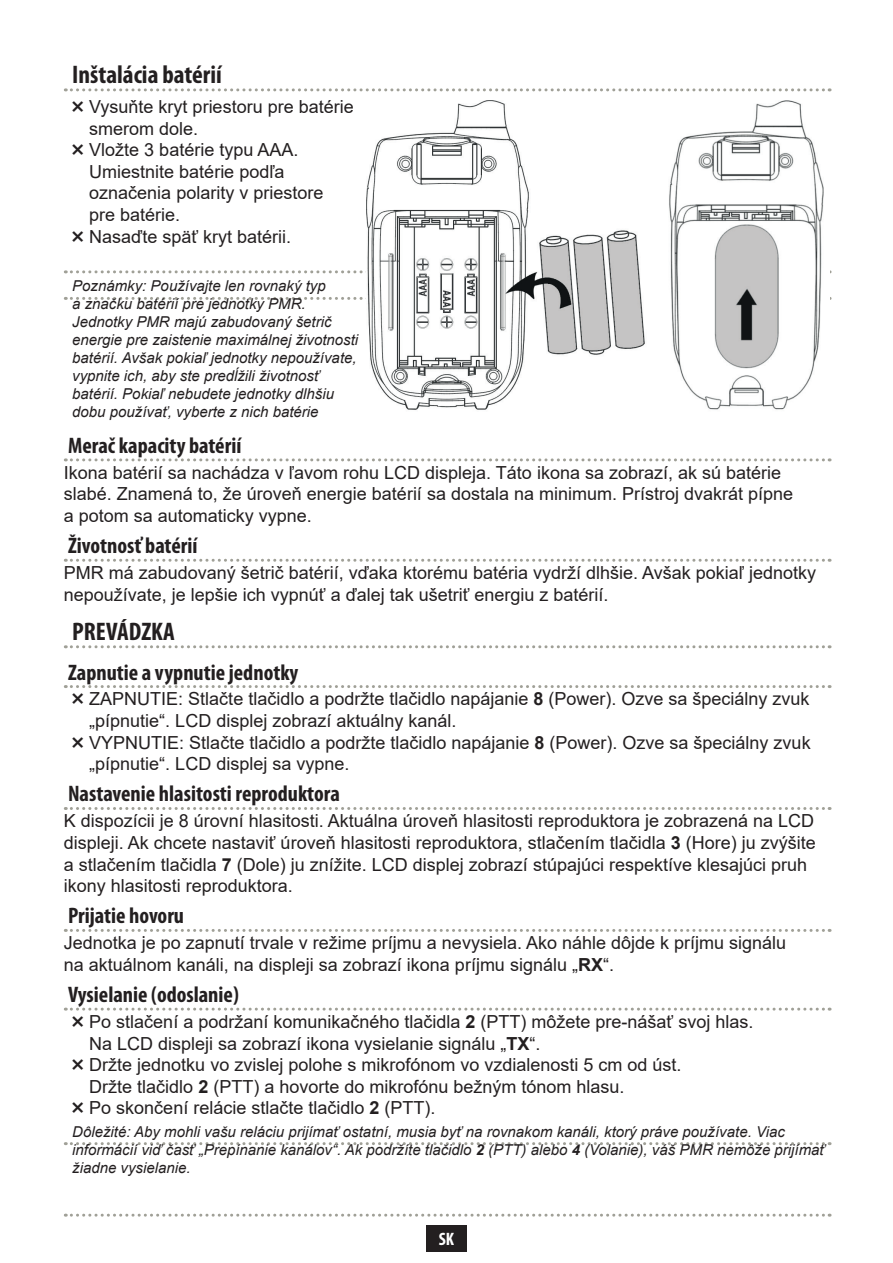
<style>
.page{position:relative;width:893px;height:1263px;background:#fff}
.page>*{position:absolute;margin:0;border:0;box-sizing:border-box;transform-origin:0 0}
.t1{font:700 condensed 25.5px "Myriad Pro";color:#231f20}
.t2{font:700 condensed 22.5px "Myriad Pro";color:#231f20}
.t3{font:18px/21.6px "Arial";color:#231f20}
.t4{font:700 condensed 18px "Myriad Pro";color:#fff}
.t5{font:italic 15px/18px "Arial";color:#231f20}
.s1{font-weight:700}
</style>
<div class="page">
<div style="left:426px;top:1225px;width:41px;height:27px;background:#231f20"></div>
<svg style="left:65px;top:88px;width:765px;height:3px"></svg>
<svg style="left:65px;top:270px;width:301px;height:3px"></svg>
<svg style="left:65px;top:297px;width:301px;height:3px"></svg>
<svg style="left:65px;top:458px;width:765px;height:3px"></svg>
<svg style="left:65px;top:559px;width:765px;height:3px"></svg>
<svg style="left:65px;top:645px;width:765px;height:3px"></svg>
<svg style="left:65px;top:807px;width:765px;height:3px"></svg>
<svg style="left:65px;top:929px;width:765px;height:3px"></svg>
<svg style="left:65px;top:1142px;width:765px;height:3px"></svg>
<svg style="left:65px;top:1214px;width:765px;height:3px"></svg>
<img style="left:367px;top:101px;width:457px;height:309px">
<svg style="left:65px;top:685px;width:765px;height:3px"></svg>
<svg style="left:65px;top:1008px;width:765px;height:3px"></svg>
<h1 class="t1" style="left:72px;top:58px;width:151px">Inštalácia batérií</h1>
<p class="t3" style="left:89px;top:96px;width:266px">Vysuňte kryt priestoru pre batérie smerom dole.<br>Vložte 3 batérie typu AAA.<br>Umiestnite batérie podľa označenia polarity v priestore pre batérie.<br>Nasaďte späť kryt batérii.</p>
<p class="t5" style="left:72px;top:277px;width:287px">Poznámky: Používajte len rovnaký typ<br>a značku batérií pre jednotky PMR.<br>Jednotky PMR majú zabudovaný šetrič energie pre zaistenie maximálnej životnosti batérií. Avšak pokiaľ jednotky nepoužívate, vypnite ich, aby ste predĺžili životnosť batérií. Pokiaľ nebudete jednotky dlhšiu dobu používať, vyberte z nich batérie</p>
<p class="t2" style="left:68px;top:431px;width:175px">Merač kapacity batérií</p>
<p class="t3" style="left:64px;top:461px;width:731px">Ikona batérií sa nachádza v ľavom rohu LCD displeja. Táto ikona sa zobrazí, ak sú batérie slabé. Znamená to, že úroveň energie batérií sa dostala na minimum. Prístroj dvakrát pípne a potom sa automaticky vypne.</p>
<p class="t2" style="left:68px;top:532px;width:131px">Životnosť batérií</p>
<p class="t3" style="left:64px;top:562px;width:754px">PMR má zabudovaný šetrič batérií, vďaka ktorému batéria vydrží dlhšie. Avšak pokiaľ jednotky nepoužívate, je lepšie ich vypnúť a ďalej tak ušetriť energiu z batérií.</p>
<h1 class="t1" style="left:72px;top:615px;width:104px">PREVÁDZKA</h1>
<p class="t2" style="left:68px;top:658px;width:232px">Zapnutie a vypnutie jednotky</p>
<p class="t3" style="left:89px;top:688px;width:723px">ZAPNUTIE: Stlačte tlačidlo a podržte tlačidlo napájanie <span class="s1">8</span> (Power). Ozve sa špeciálny zvuk „pípnutie“. LCD displej zobrazí aktuálny kanál.<br>VYPNUTIE: Stlačte tlačidlo a podržte tlačidlo napájanie <span class="s1">8</span> (Power). Ozve sa špeciálny zvuk „pípnutie“. LCD displej sa vypne.</p>
<p class="t2" style="left:68px;top:780px;width:273px">Nastavenie hlasitosti reproduktora</p>
<p class="t3" style="left:64px;top:810px;width:754px">K dispozícii je 8 úrovní hlasitosti. Aktuálna úroveň hlasitosti reproduktora je zobrazená na LCD displeji. Ak chcete nastaviť úroveň hlasitosti reproduktora, stlačením tlačidla <span class="s1">3</span> (Hore) ju zvýšite a stlačením tlačidla <span class="s1">7</span> (Dole) ju znížite. LCD displej zobrazí stúpajúci respektíve klesajúci pruh ikony hlasitosti reproduktora.</p>
<p class="t2" style="left:68px;top:902px;width:118px">Prijatie hovoru</p>
<p class="t3" style="left:64px;top:932px;width:724px">Jednotka je po zapnutí trvale v režime príjmu a nevysiela. Ako náhle dôjde k príjmu signálu na aktuálnom kanáli, na displeji sa zobrazí ikona príjmu signálu „<span class="s1">RX</span>“.</p>
<p class="t2" style="left:68px;top:980px;width:172px">Vysielanie (odoslanie)</p>
<p class="t3" style="left:89px;top:1011px;width:666px">Po stlačení a podržaní komunikačného tlačidla <span class="s1">2</span> (PTT) môžete pre-nášať svoj hlas.<br>Na LCD displeji sa zobrazí ikona vysielanie signálu „<span class="s1">TX</span>“.<br>Držte jednotku vo zvislej polohe s mikrofónom vo vzdialenosti 5 cm od úst.<br>Držte tlačidlo <span class="s1">2</span> (PTT) a hovorte do mikrofónu bežným tónom hlasu.<br>Po skončení relácie stlačte tlačidlo <span class="s1">2</span> (PTT).</p>
<p class="t5" style="left:72px;top:1122px;width:754px">Dôležité: Aby mohli vašu reláciu prijímať ostatní, musia byť na rovnakom kanáli, ktorý práve používate. Viac informácií viď časť „Prepínanie kanálov“. Ak podržíte tlačidlo <span class="s1">2</span> (PTT) alebo <span class="s1">4</span> (Volanie), váš PMR nemôže prijímať žiadne vysielanie.</p>
<p class="t4" style="left:439px;top:1227px;width:17px">SK</p>
</div>
